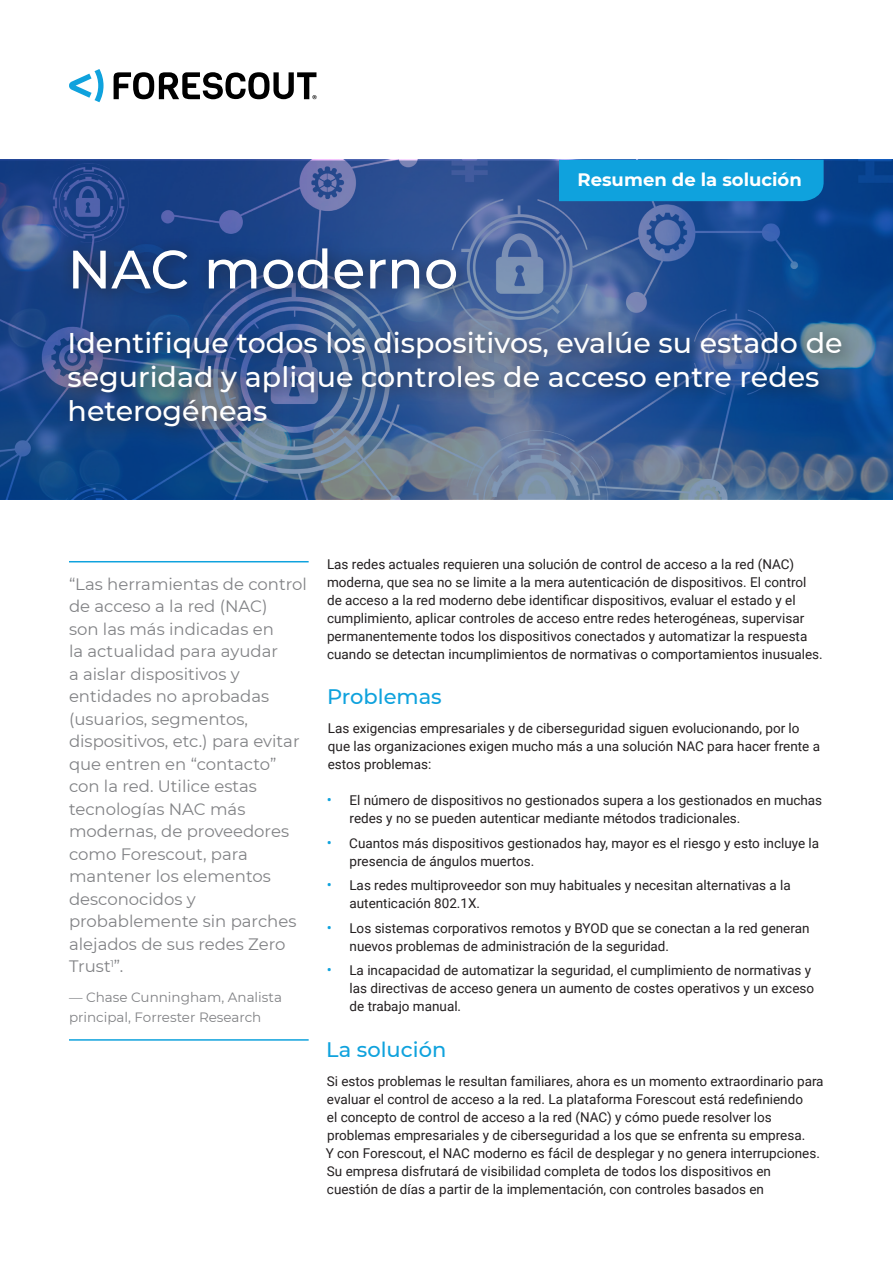
<style>
.page{position:relative;width:893px;height:1263px;background:#fff}
.page>*{position:absolute;margin:0;border:0;box-sizing:border-box;transform-origin:0 0}
.title_large{font:500 54px "Montserrat";color:#fff}
.title_large-2{font:500 28.5px/34.2px "Montserrat";color:#fff}
.L1_Chapter_Title_for{font:500 21px "Montserrat";color:#0fa2dd}
.header1{font:700 18px "Montserrat";color:#fff}
.body{font:16.5px/22.5px "Montserrat";color:#818285}
.Bullet_Text_9pt{font:13.5px/18px "Roboto";color:#231f20}
.Body_Text_9pt{font:13.5px/18px "Roboto";color:#231f20}
.body-2{font:13.5px/19.5px "Montserrat";color:#818285}
.s1{font-size:15px;color:#0fa2dd}
</style>
<div class="page">
<svg style="left:69px;top:69px;width:35px;height:33px"></svg>
<svg style="left:114px;top:72px;width:203px;height:27px"></svg>
<svg style="left:0;top:160px;width:893px;height:340px;background:#335891"></svg>
<div style="left:559px;top:160px;width:265px;height:41px;background:#0fa2dd"></div>
<hr style="left:69px;top:561px;width:240px;height:1px;background:#0fa2dd">
<hr style="left:69px;top:1039px;width:240px;height:2px;background:#0fa2dd">
<div style="left:56px;top:235px;width:804px;height:211px;background:#231f20;opacity:.7"></div>
<p class="title_large" style="left:68px;top:232px;width:392px">NAC moderno</p>
<p class="header1" style="left:577px;top:167px;width:226px">Resumen de la solución</p>
<p class="title_large-2" style="left:68px;top:324px;width:777px">Identifique todos los dispositivos, evalúe su estado de seguridad y aplique controles de acceso entre redes heterogéneas</p>
<p class="body" style="left:69px;top:572px;width:239px">“Las herramientas de control de acceso a la red (NAC)<br>son las más indicadas en<br>la actualidad para ayudar<br>a aislar dispositivos y entidades no aprobadas (usuarios, segmentos, dispositivos, etc.) para evitar que entren en “contacto” con la red. Utilice estas tecnologías NAC más modernas, de proveedores como Forescout, para mantener los elementos desconocidos y probablemente sin parches alejados de sus redes Zero<br>Trust<sup>1</sup>”.</p>
<p class="body-2" style="left:69px;top:987px;width:214px">— Chase Cunningham, Analista principal, Forrester Research</p>
<p class="Body_Text_9pt" style="left:327px;top:555px;width:497px">Las redes actuales requieren una solución de control de acceso a la red (NAC) moderna, que sea no se limite a la mera autenticación de dispositivos. El control de acceso a la red moderno debe identificar dispositivos, evaluar el estado y el cumplimiento, aplicar controles de acceso entre redes heterogéneas, supervisar permanentemente todos los dispositivos conectados y automatizar la respuesta cuando se detectan incumplimientos de normativas o comportamientos inusuales.</p>
<p class="L1_Chapter_Title_for" style="left:327px;top:682px;width:116px">Problemas</p>
<p class="Body_Text_9pt" style="left:328px;top:719px;width:494px">Las exigencias empresariales y de ciberseguridad siguen evolucionando, por lo que las organizaciones exigen mucho más a una solución NAC para hacer frente a estos problemas:</p>
<p class="Bullet_Text_9pt" style="left:350px;top:791px;width:474px;text-indent:-23px"><span class="s1">•</span> El número de dispositivos no gestionados supera a los gestionados en muchas redes y no se pueden autenticar mediante métodos tradicionales.</p>
<p class="Bullet_Text_9pt" style="left:350px;top:833px;width:471px;text-indent:-23px"><span class="s1">•</span> Cuantos más dispositivos gestionados hay, mayor es el riesgo y esto incluye la presencia de ángulos muertos.</p>
<p class="Bullet_Text_9pt" style="left:349px;top:876px;width:443px;text-indent:-23px"><span class="s1">•</span> Las redes multiproveedor son muy habituales y necesitan alternativas a la autenticación 802.1X.</p>
<p class="Bullet_Text_9pt" style="left:350px;top:918px;width:461px;text-indent:-23px"><span class="s1">•</span> Los sistemas corporativos remotos y BYOD que se conectan a la red generan nuevos problemas de administración de la seguridad.</p>
<p class="Bullet_Text_9pt" style="left:350px;top:961px;width:466px;text-indent:-23px"><span class="s1">•</span> La incapacidad de automatizar la seguridad, el cumplimiento de normativas y las directivas de acceso genera un aumento de costes operativos y un exceso de trabajo manual.</p>
<p class="L1_Chapter_Title_for" style="left:326px;top:1035px;width:122px">La solución</p>
<p class="Bullet_Text_9pt" style="left:326px;top:1071px;width:499px">Si estos problemas le resultan familiares, ahora es un momento extraordinario para evaluar el control de acceso a la red. La plataforma Forescout está redefiniendo<br>el concepto de control de acceso a la red (NAC) y cómo puede resolver los problemas empresariales y de ciberseguridad a los que se enfrenta su empresa.<br>Y con Forescout, el NAC moderno es fácil de desplegar y no genera interrupciones.<br>Su empresa disfrutará de visibilidad completa de todos los dispositivos en cuestión de días a partir de la implementación, con controles basados en</p>
</div>
